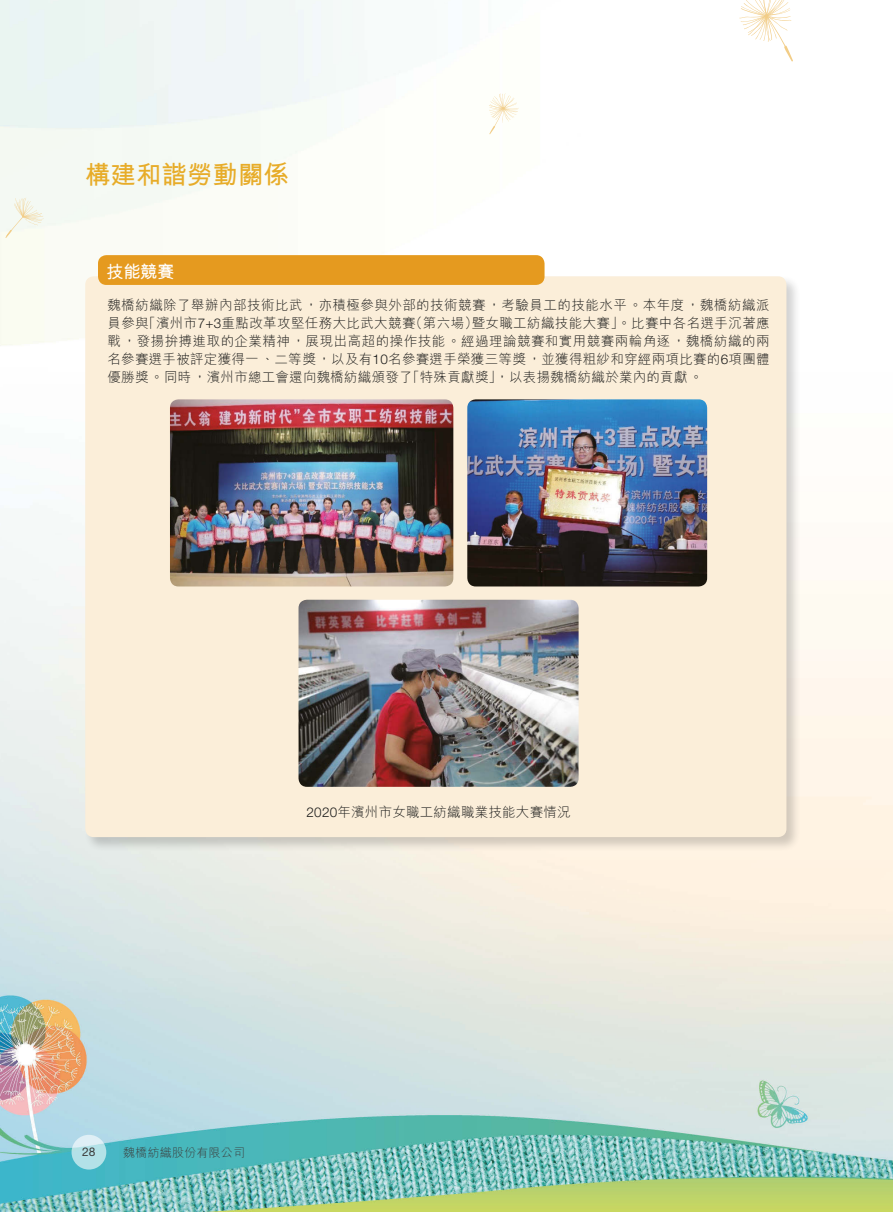
<style>
.page{position:relative;width:893px;height:1212px;background:#fff}
.page>*{position:absolute;margin:0;border:0;box-sizing:border-box;transform-origin:0 0}
.t1{font:700 25.5px "M Hei HK";color:#e7ac29}
.t2{font:700 17.25px "M Hei HK";color:#fff}
.t3{font:300 13.5px/18px "M Hei HK";letter-spacing:.015em;color:#1c1c1b;text-align:justify}
.t4{font:300 12px "M Hei HK";letter-spacing:.015em;color:#3c3c3b}
.t5{font:12px "Helvetica Neue LT Std";color:#3c3c3b}
.s1{font-family:"Helvetica Neue LT Std"}
</style>
<div class="page">
<img style="left:0;top:0;width:893px;height:1212px">
<svg style="left:489px;top:93px;width:30px;height:41px"></svg>
<svg style="left:739px;top:0;width:54px;height:62px"></svg>
<svg style="left:6px;top:216px;width:18px;height:20px"></svg>
<svg style="left:14px;top:204px;width:9px;height:12px"></svg>
<svg style="left:23px;top:216px;width:15px;height:9px"></svg>
<svg style="left:23px;top:217px;width:18px;height:6px"></svg>
<svg style="left:15px;top:198px;width:29px;height:23px"></svg>
<svg style="left:5px;top:230px;width:7px;height:8px"></svg>
<svg style="left:72px;top:1135px;width:34px;height:34px"></svg>
<div style="left:84px;top:274px;width:717px;height:578px;background:#1c1c1b;opacity:.2"></div>
<div style="left:85px;top:276px;width:701px;height:561px;background:#fbeed9;border-radius:9px"></div>
<img style="left:170px;top:399px;width:283px;height:187px">
<img style="left:467px;top:399px;width:240px;height:187px">
<img style="left:298px;top:600px;width:281px;height:187px">
<div style="left:98px;top:255px;width:446px;height:30px;background:#e59a1f"></div>
<h1 class="t1" style="left:85px;top:156px;width:205px">構建和諧勞動關係</h1>
<p class="t2" style="left:107px;top:259px;width:69px">技能競賽</p>
<p class="t3" style="left:107px;top:295px;width:664px">魏橋紡織除了舉辦內部技術比武，亦積極參與外部的技術競賽，考驗員工的技能水平。本年度，魏橋紡織派員參與「濱州市<span class="s1">7+3</span>重點改革攻堅任務大比武大競賽（第六場）暨女職工紡織技能大賽」。比賽中各名選手沉著應戰，發揚拚搏進取的企業精神，展現出高超的操作技能。經過理論競賽和實用競賽兩輪角逐，魏橋紡織的兩名參賽選手被評定獲得一、二等獎，以及有<span class="s1">10</span>名參賽選手榮獲三等獎，並獲得粗紗和穿經兩項比賽的<span class="s1">6</span>項團體優勝獎。同時，濱州市總工會還向魏橋紡織頒發了「特殊貢獻獎」，以表揚魏橋紡織於業內的貢獻。</p>
<p class="t3" style="left:307px;top:802px;width:266px"><span class="s1">2020</span>年濱州市女職工紡織職業技能大賽情況</p>
<p class="t5" style="left:82px;top:1145px;width:15px">28</p>
<p class="t4" style="left:123px;top:1144px;width:123px">魏橋紡織股份有限公司</p>
</div>
